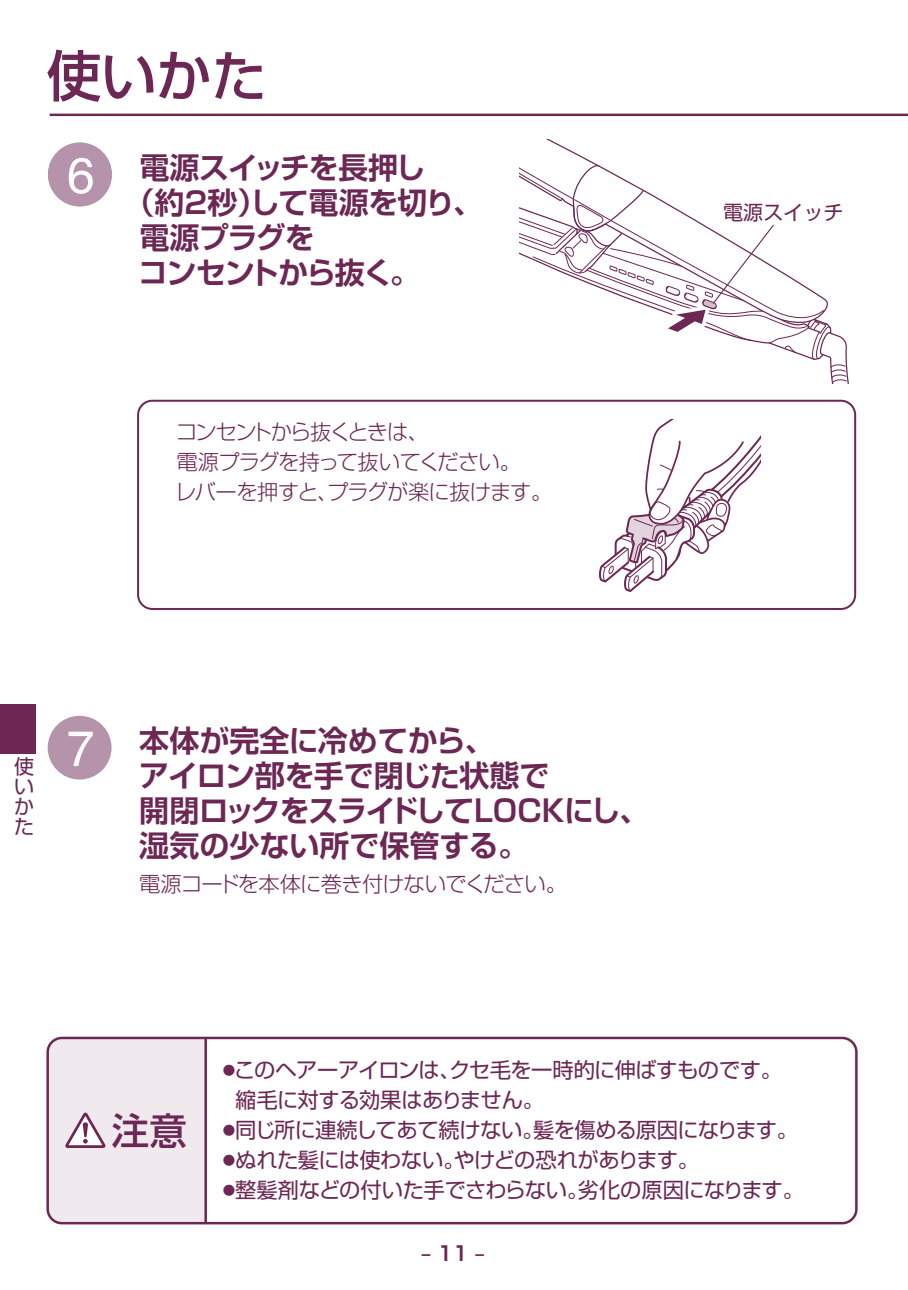
<style>
.page{position:relative;width:908px;height:1290px;background:#fff}
.page>*{position:absolute;margin:0;border:0;box-sizing:border-box;transform-origin:0 0}
.t1{font:500 55px "Shin Go Pro";color:#6c2754}
.t2{font:500 37.5px "Shin Go Pro";color:#6c2754}
.t3{font:700 30px/35px "Shin Go Pro De";color:#6c2754}
.t4{font:700 30px "Shin Go Pro De";letter-spacing:-.02em;color:#6c2754}
.t5{font:700 30px "Shin Go Pro De";letter-spacing:-.05em;color:#6c2754}
.t6{font:21.25px/30px "Shin Go Pro";letter-spacing:-.03em;color:#6c2754}
.t7{font:300 21.25px/30px "Shin Go Pro";letter-spacing:-.04em;color:#6c2754}
.t8{font:20px/20px "Shin Go Pro";color:#6c2754;text-align:justify}
.t9{font:700 20px "Shin Go Pro De";color:#6c2754}
.s1{font-family:"Helvetica";font-weight:400;font-size:50px;color:#fff}
.s2{font-size:12.5px}
</style>
<div class="page">
<hr style="left:50px;top:114px;width:857px;height:2px;background:#6c2754">
<div style="left:48px;top:716px;width:63px;height:63px;background:#b593aa;border-radius:50%"></div>
<hr style="left:204px;top:1038px;width:3px;height:184px;background:#6c2754">
<div style="left:49px;top:1040px;width:156px;height:181px;background:#f0e9ee"></div>
<div style="left:46px;top:1037px;width:811px;height:187px;border:2px solid #6c2754;border-radius:14px"></div>
<div style="left:48px;top:143px;width:64px;height:63px;background:#b593aa;border-radius:50%"></div>
<svg style="left:599px;top:419px;width:161px;height:173px"></svg>
<div style="left:137px;top:400px;width:718px;height:210px;border:2px solid #6c2754;border-radius:14px"></div>
<div style="left:0;top:704px;width:35px;height:49px;background:#6c2754"></div>
<svg style="left:519px;top:139px;width:330px;height:245px"></svg>
<h1 class="t1" style="left:46px;top:31px;width:222px">使いかた</h1>
<h3 class="t4" style="left:67px;top:143px;width:360px"><span class="s1">6</span> 電源スイッチを長押し</h3>
<h3 class="t4" style="left:124px;top:178px;width:359px">（約2秒）して電源を切り、</h3>
<h3 class="t4" style="left:139px;top:213px;width:177px">電源プラグを</h3>
<h3 class="t5" style="left:138px;top:248px;width:283px">コンセントから抜く。</h3>
<p class="t7" style="left:175px;top:414px;width:378px">コンセントから抜くときは、<br>電源プラグを持って抜いてください。<br>レバーを押すと、プラグが楽に抜けます。</p>
<p class="t8" style="left:723px;top:200px;width:122px">電源スイッチ</p>
<p class="t8" style="left:14px;top:754px;width:21px">使いかた</p>
<h3 class="t3" style="left:139px;top:719px;width:511px;text-indent:-72px"><span class="s1">7</span> 本体が完全に冷めてから、<br>アイロン部を手で閉じた状態で<br>開閉ロックをスライドしてLOCKにし、湿気の少ない所で保管する。</h3>
<p class="t7" style="left:139px;top:866px;width:429px">電源コードを本体に巻き付けないでください。</p>
<h2 class="t2" style="left:112px;top:1100px;width:76px">注意</h2>
<p class="t6" style="left:235px;top:1052px;width:548px;text-indent:-12px"><span class="s2">●</span>このヘアーアイロンは、クセ毛を一時的に伸ばすものです。縮毛に対する効果はありません。</p>
<p class="t6" style="left:223px;top:1112px;width:576px"><span class="s2">●</span>同じ所に連続してあて続けない。髪を傷める原因になります。</p>
<p class="t6" style="left:223px;top:1142px;width:477px"><span class="s2">●</span>ぬれた髪には使わない。やけどの恐れがあります。</p>
<p class="t6" style="left:223px;top:1172px;width:582px"><span class="s2">●</span>整髪剤などの付いた手でさわらない。劣化の原因になります。</p>
<p class="t9" style="left:421px;top:1237px;width:65px">‒ 11 ‒</p>
</div>
